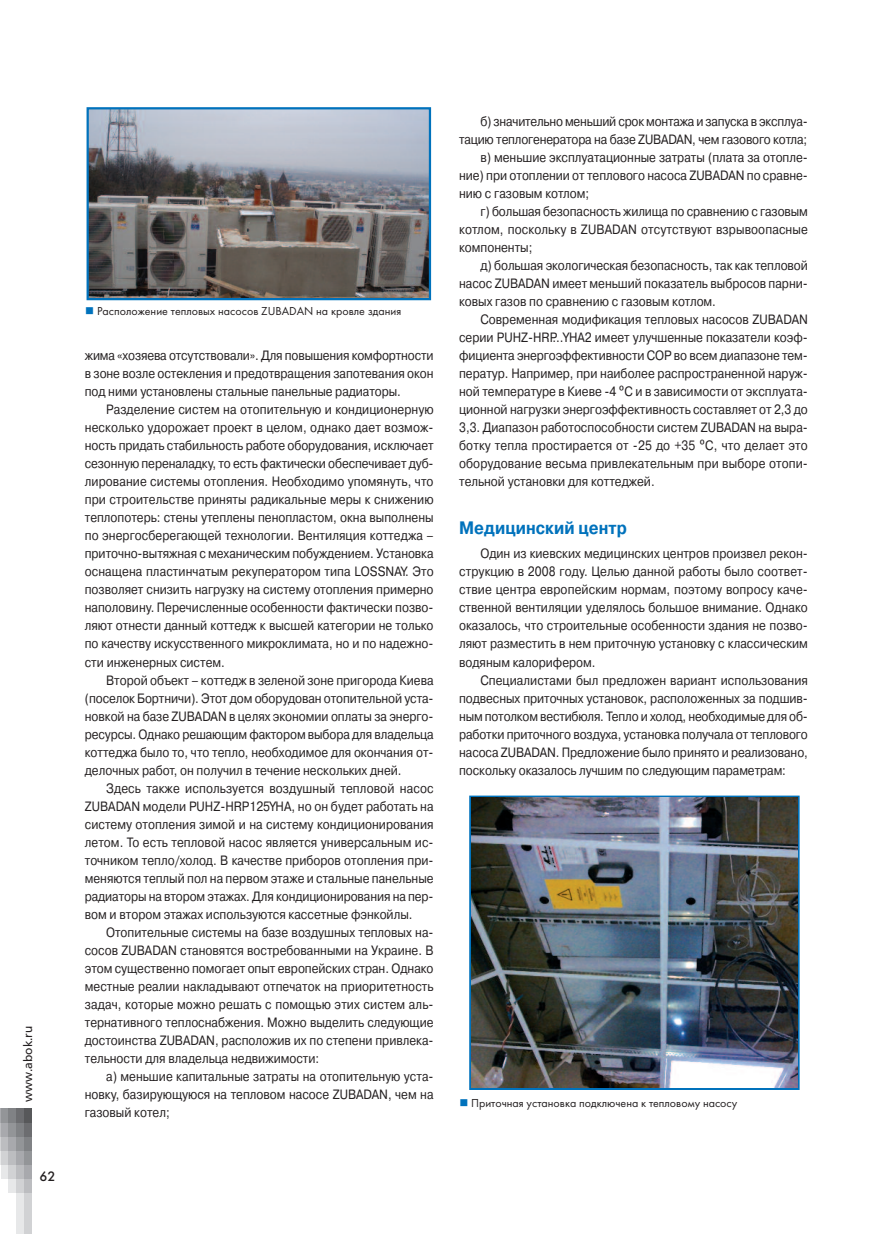
<style>
.page{position:relative;width:872px;height:1234px;background:#fff}
.page>*{position:absolute;margin:0;border:0;box-sizing:border-box;transform-origin:0 0}
.t1{font:700 18px "Pragmatica C";letter-spacing:.005em;color:#0072bc;scale:.88 1}
.t2{font:13.5px/18px "Pragmatica C";color:#231f20;text-align:justify;scale:.88 1}
.t3{font:13.5px "Futura Futuris";color:#231f20}
.t4{font:12px "Futura Book C";color:#231f20}
.t5{font:12px "Free Set";color:#231f20}
.s1{font-family:"Lucida Grande"}
</style>
<div class="page">
<div style="left:1px;top:1108px;width:8px;height:14px;background:#939598"></div>
<div style="left:1px;top:1122px;width:8px;height:14px;background:#a8a9ad"></div>
<div style="left:1px;top:1136px;width:8px;height:14px;background:#bcbdc0"></div>
<div style="left:1px;top:1150px;width:8px;height:15px;background:#d1d2d4"></div>
<div style="left:1px;top:1165px;width:8px;height:14px;background:#e7e8e9"></div>
<div style="left:9px;top:1108px;width:7px;height:14px;background:#808285"></div>
<div style="left:9px;top:1122px;width:7px;height:14px;background:#939598"></div>
<div style="left:9px;top:1136px;width:7px;height:14px;background:#a8a9ad"></div>
<div style="left:9px;top:1150px;width:7px;height:15px;background:#bcbdc0"></div>
<div style="left:9px;top:1165px;width:7px;height:14px;background:#d1d2d4"></div>
<div style="left:9px;top:1179px;width:7px;height:14px;background:#e7e8e9"></div>
<div style="left:16px;top:1108px;width:8px;height:14px;background:#6c6d70"></div>
<div style="left:16px;top:1122px;width:8px;height:14px;background:#808285"></div>
<div style="left:16px;top:1136px;width:8px;height:14px;background:#939598"></div>
<div style="left:16px;top:1150px;width:8px;height:15px;background:#a8a9ad"></div>
<div style="left:16px;top:1165px;width:8px;height:14px;background:#bcbdc0"></div>
<div style="left:16px;top:1179px;width:8px;height:14px;background:#d1d2d4"></div>
<div style="left:16px;top:1193px;width:8px;height:40px;background:#e7e8e9"></div>
<div style="left:24px;top:1108px;width:8px;height:14px;background:#57585a"></div>
<div style="left:24px;top:1122px;width:8px;height:14px;background:#6c6d70"></div>
<div style="left:24px;top:1136px;width:8px;height:14px;background:#808285"></div>
<div style="left:24px;top:1150px;width:8px;height:15px;background:#939598"></div>
<div style="left:24px;top:1165px;width:8px;height:14px;background:#a8a9ad"></div>
<div style="left:24px;top:1179px;width:8px;height:14px;background:#bcbdc0"></div>
<div style="left:24px;top:1193px;width:8px;height:40px;background:#d1d2d4"></div>
<svg style="left:0;top:1108px;width:1px;height:57px"></svg>
<img style="left:90px;top:110px;width:338px;height:187px">
<div style="left:87px;top:107px;width:344px;height:193px;border:2px solid #0072bc"></div>
<div style="left:469px;top:795px;width:330px;height:294px;border:2px solid #0072bc"></div>
<img style="left:471px;top:797px;width:326px;height:290px">
<p class="t5" style="left:21px;top:1101px;width:77px;rotate:-90deg">www.abok.ru</p>
<p class="t3" style="left:40px;top:1171px;width:17px">62</p>
<p class="t4" style="left:97px;top:303px;width:306px">Расположение тепловых насосов ZUBADAN на кровле здания</p>
<p class="t2" style="left:85px;top:346px;width:398px">жима «хозяева отсутствовали». Для повышения комфортности в зоне возле остекления и предотвращения запотевания окон под ними установлены стальные панельные радиаторы.</p>
<p class="t2" style="left:85px;top:400px;width:398px;text-indent:21px">Разделение систем на отопительную и кондиционерную несколько удорожает проект в целом, однако дает возмож&shy;ность придать стабильность работе оборудования, исключает сезонную переналадку, то есть фактически обеспечивает дуб&shy;лирование системы отопления. Необходимо упомянуть, что при строительстве приняты радикальные меры к снижению теплопотерь: стены утеплены пенопластом, окна выполнены по энергосберегающей технологии. Вентиляция коттеджа – приточно-вытяжная с механическим побуждением. Установка оснащена пластинчатым рекуператором типа LOSSNAY. Это позволяет снизить нагрузку на систему отопления примерно наполовину. Перечисленные особенности фактически позво&shy;ляют отнести данный коттедж к высшей категории не только по качеству искусственного микроклимата, но и по надежно&shy;сти инженерных систем.</p>
<p class="t2" style="left:85px;top:670px;width:398px;text-indent:21px">Второй объект – коттедж в зеленой зоне пригорода Киева (поселок Бортничи). Этот дом оборудован отопительной уста&shy;новкой на базе ZUBADAN в целях экономии оплаты за энерго&shy;ресурсы. Однако решающим фактором выбора для владельца коттеджа было то, что тепло, необходимое для окончания от&shy;делочных работ, он получил в течение нескольких дней.</p>
<p class="t2" style="left:85px;top:778px;width:398px;text-indent:21px">Здесь также используется воздушный тепловой насос ZUBADAN модели PUHZ-HRP125YHA, но он будет работать на систему отопления зимой и на систему кондиционирования летом. То есть тепловой насос является универсальным ис&shy;точником тепло/холод. В качестве приборов отопления при&shy;меняются теплый пол на первом этаже и стальные панельные радиаторы на втором этажах. Для кондиционирования на пер&shy;вом и втором этажах используются кассетные фэнкойлы.</p>
<p class="t2" style="left:85px;top:922px;width:398px;text-indent:21px">Отопительные системы на базе воздушных тепловых на&shy;сосов ZUBADAN становятся востребованными на Украине. В этом существенно помогает опыт европейских стран. Однако местные реалии накладывают отпечаток на приоритетность задач, которые можно решать с помощью этих систем аль&shy;тернативного теплоснабжения. Можно выделить следующие достоинства ZUBADAN, расположив их по степени привлека&shy;тельности для владельца недвижимости:</p>
<p class="t2" style="left:85px;top:1066px;width:398px;text-indent:21px">а) меньшие капитальные затраты на отопительную уста&shy;новку, базирующуюся на тепловом насосе ZUBADAN, чем на газовый котел;</p>
<p class="t2" style="left:480px;top:112px;width:373px">б) значительно меньший срок монтажа и запуска в эксплуа-</p>
<p class="t2" style="left:459px;top:130px;width:397px">тацию теплогенератора на базе ZUBADAN, чем газового котла;</p>
<p class="t2" style="left:480px;top:148px;width:374px">в) меньшие эксплуатационные затраты (плата за отопле-</p>
<p class="t2" style="left:459px;top:166px;width:398px">ние) при отоплении от теплового насоса ZUBADAN по сравне-</p>
<p class="t2" style="left:459px;top:184px;width:149px">нию с газовым котлом;</p>
<p class="t2" style="left:480px;top:202px;width:374px">г) большая безопасность жилища по сравнению с газовым</p>
<p class="t2" style="left:459px;top:220px;width:398px">котлом, поскольку в ZUBADAN отсутствуют взрывоопасные</p>
<p class="t2" style="left:459px;top:238px;width:85px">компоненты;</p>
<p class="t2" style="left:480px;top:256px;width:374px">д) большая экологическая безопасность, так как тепловой</p>
<p class="t2" style="left:459px;top:274px;width:398px">насос ZUBADAN имеет меньший показатель выбросов парни-</p>
<p class="t2" style="left:459px;top:292px;width:293px">ковых газов по сравнению с газовым котлом.</p>
<p class="t2" style="left:480px;top:310px;width:374px">Современная модификация тепловых насосов ZUBADAN</p>
<p class="t2" style="left:459px;top:328px;width:398px">серии PUHZ-HRP…YHA2 имеет улучшенные показатели коэф-</p>
<p class="t2" style="left:459px;top:346px;width:398px">фициента энергоэффективности СОР во всем диапазоне тем-</p>
<p class="t2" style="left:459px;top:364px;width:398px">ператур. Например, при наиболее распространенной наруж-</p>
<p class="t2" style="left:459px;top:382px;width:398px">ной температуре в Киеве -4 <span class="s1">º</span>С и в зависимости от эксплуата-</p>
<p class="t2" style="left:459px;top:400px;width:398px">ционной нагрузки энергоэффективность составляет от 2,3 до</p>
<p class="t2" style="left:459px;top:418px;width:398px">3,3. Диапазон работоспособности систем ZUBADAN на выра-</p>
<p class="t2" style="left:459px;top:436px;width:398px">ботку тепла простирается от -25 до +35 <span class="s1">º</span>С, что делает это</p>
<p class="t2" style="left:459px;top:454px;width:398px">оборудование весьма привлекательным при выборе отопи-</p>
<p class="t2" style="left:459px;top:472px;width:224px">тельной установки для коттеджей.</p>
<h1 class="t1" style="left:459px;top:517px;width:192px">Медицинский центр</h1>
<p class="t2" style="left:459px;top:544px;width:398px;text-indent:21px">Один из киевских медицинских центров произвел рекон&shy;струкцию в 2008 году. Целью данной работы было соответ&shy;ствие центра европейским нормам, поэтому вопросу каче&shy;ственной вентиляции уделялось большое внимание. Однако оказалось, что строительные особенности здания не позво&shy;ляют разместить в нем приточную установку с классическим водяным калорифером.</p>
<p class="t2" style="left:459px;top:670px;width:398px;text-indent:21px">Специалистами был предложен вариант использования подвесных приточных установок, расположенных за подшив&shy;ным потолком вестибюля. Тепло и холод, необходимые для об&shy;работки приточного воздуха, установка получала от теплового насоса ZUBADAN. Предложение было принято и реализовано, поскольку оказалось лучшим по следующим параметрам:</p>
<p class="t4" style="left:471px;top:1095px;width:268px">Приточная установка подключена к тепловому насосу</p>
</div>
